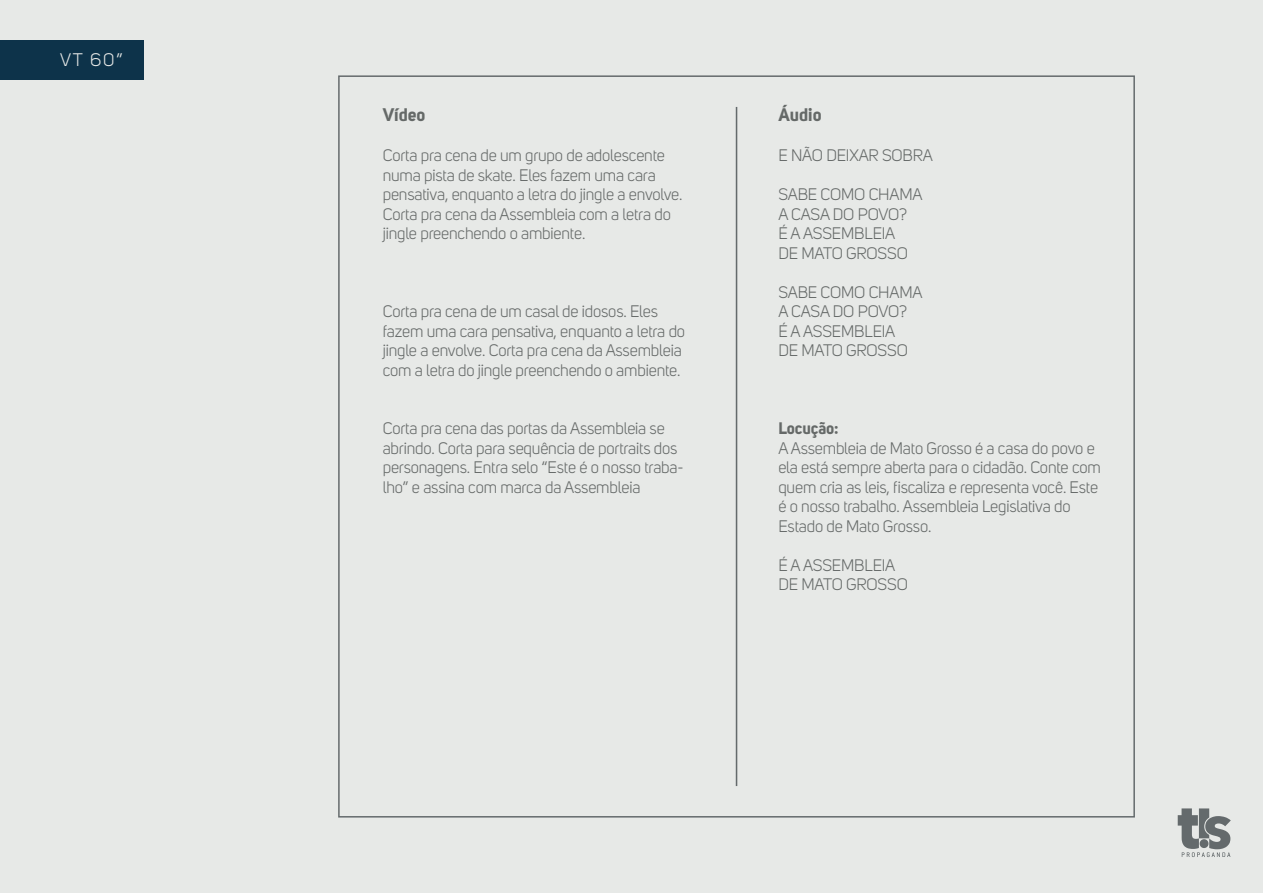
<style>
.page{position:relative;width:1263px;height:893px;background:#e7e9e7}
.page>*{position:absolute;margin:0;border:0;box-sizing:border-box;transform-origin:0 0}
.t1{font:700 18px "Uni Sans";color:#656968}
.t2{font:18px "Uni Sans";color:#e7e9e7}
.t3{font:16.5px/19.5px "Uni Sans";letter-spacing:-.01em;color:#656968}
.t4{font:700 16.5px "Uni Sans";letter-spacing:-.01em;color:#656968}
</style>
<div class="page">
<div style="left:0;top:41px;width:143px;height:39px;background:#0d334a"></div>
<svg style="left:1178px;top:808px;width:53px;height:49px"></svg>
<hr style="left:736px;top:107px;width:1px;height:679px;background:#646a6c">
<p class="t2" style="left:60px;top:49px;width:64px">VT 60”</p>
<p class="t1" style="left:383px;top:104px;width:44px">Vídeo</p>
<p class="t1" style="left:778px;top:104px;width:45px">Áudio</p>
<p class="t3" style="left:383px;top:146px;width:301px">Corta pra cena de um grupo de adolescente numa pista de skate. Eles fazem uma cara pensativa, enquanto a letra do jingle a envolve.<br>Corta pra cena da Assembleia com a letra do jingle preenchendo o ambiente.</p>
<p class="t3" style="left:383px;top:302px;width:304px">Corta pra cena de um casal de idosos. Eles fazem uma cara pensativa, enquanto a letra do jingle a envolve. Corta pra cena da Assembleia com a letra do jingle preenchendo o ambiente.</p>
<p class="t3" style="left:778px;top:146px;width:156px">E NÃO DEIXAR SOBRA</p>
<p class="t3" style="left:778px;top:185px;width:146px">SABE COMO CHAMA<br>A CASA DO POVO?<br>É A ASSEMBLEIA<br>DE MATO GROSSO</p>
<p class="t3" style="left:778px;top:282px;width:146px">SABE COMO CHAMA<br>A CASA DO POVO?<br>É A ASSEMBLEIA<br>DE MATO GROSSO</p>
<p class="t3" style="left:383px;top:419px;width:302px">Corta pra cena das portas da Assembleia se abrindo. Corta para sequência de portraits dos personagens. Entra selo “Este é o nosso traba&shy;lho” e assina com marca da Assembleia</p>
<p class="t4" style="left:778px;top:418px;width:62px">Locução:</p>
<p class="t3" style="left:778px;top:438px;width:324px">A Assembleia de Mato Grosso é a casa do povo e ela está sempre aberta para o cidadão. Conte com quem cria as leis, fiscaliza e representa você. Este é o nosso trabalho. Assembleia Legislativa do Estado de Mato Grosso.</p>
<p class="t3" style="left:778px;top:555px;width:131px">É A ASSEMBLEIA<br>DE MATO GROSSO</p>
</div>
